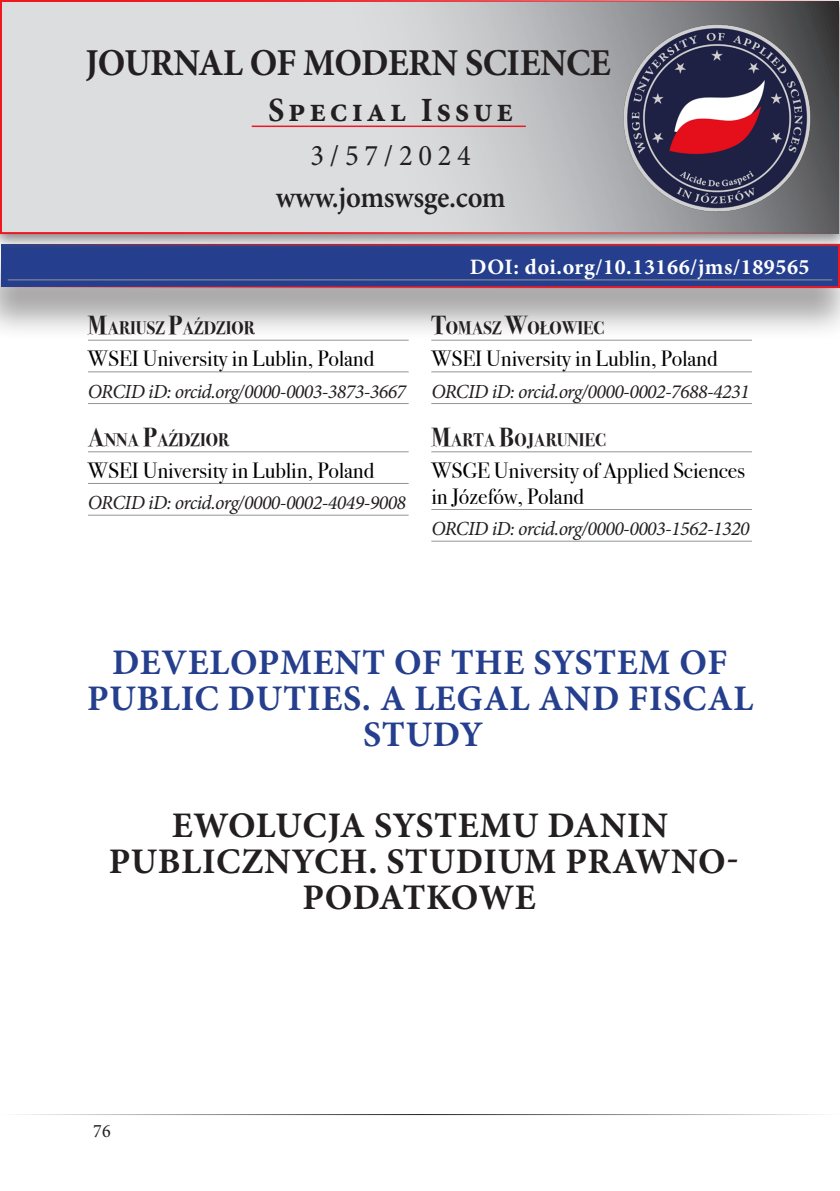
<style>
.page{position:relative;width:840px;height:1191px;background:#fff}
.page>*{position:absolute;margin:0;border:0;box-sizing:border-box;transform-origin:0 0}
.JoMS_-_Baner{font:700 38px "Minion Pro";letter-spacing:-.015em;color:#231f20;scale:.95 1}
.Tytuł_-ARTICLE_-_PIERWSZY{font:700 36px/36px "Minion Pro";letter-spacing:.02em;color:#253f8e;text-align:center}
.Tytuł_-ARTICLE_-_DRUGI{font:700 36px/36px "Minion Pro";letter-spacing:.02em;color:#231f20;text-align:center}
.JoMS_-_Baner-2{font:700 34px "Minion Pro";letter-spacing:.12em;color:#231f20;scale:.95 1}
.JoMS_-_Baner-3{font:600 30px "Minion Pro";color:#231f20;scale:.95 1}
.JoMS_-_Baner-4{font:30px "Minion Pro";color:#231f20;scale:.95 1}
.Ramka_autorska_-_afiliacja{font:22px/26px "Bodoni Svty Two ITCTT";color:#000}
.Ramka_-_DOI{font:700 22px "Minion Pro";letter-spacing:.025em;color:#fff}
.Ramka_autorska_-_ORCID{font:italic 20px "Minion Pro";letter-spacing:-.03em;color:#231f20}
.t1{font:19px "Minion Pro";color:#231f20;scale:.95 1}
.Ramka_autorska_-_autor{font:700 18.2px "Bodoni Svty Two ITCTT";color:#231f20;scale:.95 1}
.s1{font-size:26px}
</style>
<div class="page">
<hr style="left:0;top:1114px;width:839px;height:1px;background:#231f20">
<div style="left:0;top:247px;width:839px;height:94px;background:#231f20;opacity:.39"></div>
<div style="left:1px;top:245px;width:837px;height:42px;background:#253f8e"></div>
<hr style="left:8px;top:279px;width:823px;height:1px;background:#939598">
<div style="left:0;top:244px;width:839px;height:44px;border:2px solid #ee1821"></div>
<hr style="left:431px;top:451px;width:320px;height:1px;background:#939598">
<hr style="left:431px;top:509px;width:320px;height:1px;background:#939598">
<hr style="left:431px;top:541px;width:320px;height:1px;background:#939598">
<hr style="left:431px;top:340px;width:320px;height:1px;background:#939598">
<hr style="left:431px;top:371px;width:320px;height:1px;background:#939598">
<hr style="left:431px;top:403px;width:320px;height:1px;background:#939598">
<hr style="left:88px;top:340px;width:320px;height:1px;background:#939598">
<hr style="left:88px;top:371px;width:320px;height:1px;background:#939598">
<hr style="left:88px;top:403px;width:320px;height:1px;background:#939598">
<hr style="left:88px;top:451px;width:320px;height:1px;background:#939598">
<hr style="left:88px;top:483px;width:320px;height:1px;background:#939598">
<hr style="left:88px;top:515px;width:320px;height:1px;background:#939598">
<div style="left:0;top:0;width:839px;height:252px;background:#636366;opacity:.75"></div>
<svg style="left:3px;top:3px;width:833px;height:228px;background:#cacbcd"></svg>
<hr style="left:251px;top:126px;width:274px;height:1px;background:#ee1821">
<div style="left:0;top:0;width:839px;height:234px;border:2px solid #ee1821"></div>
<img style="left:620px;top:22px;width:193px;height:192px">
<p class="JoMS_-_Baner" style="left:85px;top:36px;width:554px">JOURNAL OF MODERN SCIENCE</p>
<p class="JoMS_-_Baner-2" style="left:268px;top:86px;width:259px">Special Issue</p>
<p class="JoMS_-_Baner-4" style="left:310px;top:135px;width:170px">3/57/2024</p>
<p class="JoMS_-_Baner-3" style="left:275px;top:176px;width:243px">www.jomswsge.com</p>
<p class="Ramka_autorska_-_autor" style="left:88px;top:313px;width:177px"><span class="s1">M</span>ARIUSZ <span class="s1">P</span>AŹDZIOR</p>
<p class="Ramka_autorska_-_afiliacja" style="left:88px;top:343px;width:287px">WSEI University in Lublin, Poland</p>
<p class="Ramka_autorska_-_ORCID" style="left:88px;top:377px;width:319px">ORCID iD: orcid.org/0000-0003-3873-3667</p>
<p class="Ramka_autorska_-_autor" style="left:88px;top:425px;width:150px"><span class="s1">A</span>NNA <span class="s1">P</span>AŹDZIOR</p>
<p class="Ramka_autorska_-_afiliacja" style="left:88px;top:455px;width:287px">WSEI University in Lublin, Poland</p>
<p class="Ramka_autorska_-_ORCID" style="left:88px;top:489px;width:319px">ORCID iD: orcid.org/0000-0002-4049-9008</p>
<p class="Ramka_-_DOI" style="left:469px;top:251px;width:341px">DOI: doi.org/10.13166/jms/189565</p>
<p class="Ramka_autorska_-_autor" style="left:431px;top:313px;width:184px"><span class="s1">T</span>OMASZ <span class="s1">W</span>OŁOWIEC</p>
<p class="Ramka_autorska_-_afiliacja" style="left:431px;top:343px;width:287px">WSEI University in Lublin, Poland</p>
<p class="Ramka_autorska_-_ORCID" style="left:431px;top:377px;width:319px">ORCID iD: orcid.org/0000-0002-7688-4231</p>
<p class="Ramka_autorska_-_autor" style="left:431px;top:425px;width:185px"><span class="s1">M</span>ARTA <span class="s1">B</span>OJARUNIEC</p>
<p class="Ramka_autorska_-_afiliacja" style="left:431px;top:455px;width:315px">WSGE University of Applied Sciences in Józefów, Poland</p>
<p class="Ramka_autorska_-_ORCID" style="left:431px;top:515px;width:319px">ORCID iD: orcid.org/0000-0003-1562-1320</p>
<p class="Tytuł_-ARTICLE_-_PIERWSZY" style="left:87px;top:644px;width:667px">DEVELOPMENT OF THE SYSTEM OF<br>PUBLIC DUTIES. A LEGAL AND FISCAL<br>STUDY</p>
<p class="Tytuł_-ARTICLE_-_DRUGI" style="left:109px;top:806px;width:631px">EWOLUCJA SYSTEMU DANIN<br>PUBLICZNYCH. STUDIUM PRAWNO-<br>PODATKOWE</p>
<p class="t1" style="left:93px;top:1118px;width:20px">76</p>
</div>
